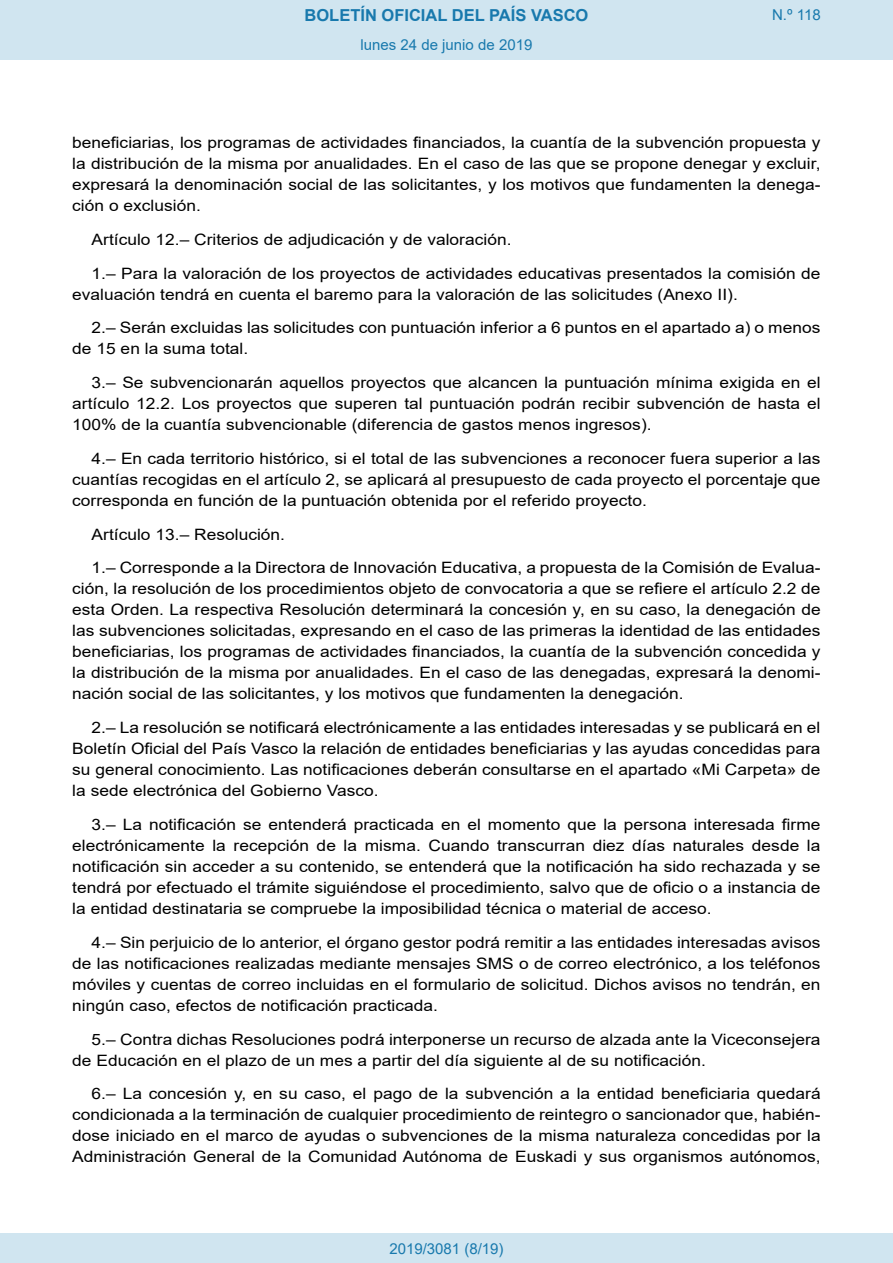
<style>
.page{position:relative;width:893px;height:1263px;background:#fff}
.page>*{position:absolute;margin:0;border:0;box-sizing:border-box;transform-origin:0 0}
.t1{font:700 16.5px "Arial";color:#1879ad}
.BOPVDetalle{font:15.6px/21px "Arial";color:#000;text-align:justify;scale:1.11 1}
.Paginacion_Centro{font:15px "Arial";color:#1879ad}
</style>
<div class="page">
<div style="left:0;top:0;width:893px;height:60px;background:#d0e5f0"></div>
<div style="left:0;top:1233px;width:893px;height:30px;background:#d0e5f0"></div>
<p class="t1" style="left:305px;top:3px;width:285px">BOLETÍN OFICIAL DEL PAÍS VASCO</p>
<p class="Paginacion_Centro" style="left:361px;top:35px;width:173px">lunes 24 de junio de 2019</p>
<p class="Paginacion_Centro" style="left:772px;top:5px;width:50px">N.º 118</p>
<p class="BOPVDetalle" style="left:72px;top:132px;width:676px">beneficiarias, los programas de actividades financiados, la cuantía de la subvención propuesta y la distribución de la misma por anualidades. En el caso de las que se propone denegar y excluir, expresará la denominación social de las solicitantes, y los motivos que fundamenten la denega&shy;ción o exclusión.</p>
<p class="BOPVDetalle" style="left:92px;top:229px;width:380px">Artículo 12.– Criterios de adjudicación y de valoración.</p>
<p class="BOPVDetalle" style="left:72px;top:263px;width:676px;text-indent:19px">1.– Para la valoración de los proyectos de actividades educativas presentados la comisión de evaluación tendrá en cuenta el baremo para la valoración de las solicitudes (Anexo II).</p>
<p class="BOPVDetalle" style="left:72px;top:317px;width:675px;text-indent:19px">2.– Serán excluidas las solicitudes con puntuación inferior a 6 puntos en el apartado a) o menos de 15 en la suma total.</p>
<p class="BOPVDetalle" style="left:72px;top:372px;width:676px;text-indent:19px">3.– Se subvencionarán aquellos proyectos que alcancen la puntuación mínima exigida en el artículo 12.2. Los proyectos que superen tal puntuación podrán recibir subvención de hasta el 100% de la cuantía subvencionable (diferencia de gastos menos ingresos).</p>
<p class="BOPVDetalle" style="left:72px;top:448px;width:676px;text-indent:19px">4.– En cada territorio histórico, si el total de las subvenciones a reconocer fuera superior a las cuantías recogidas en el artículo 2, se aplicará al presupuesto de cada proyecto el porcentaje que corresponda en función de la puntuación obtenida por el referido proyecto.</p>
<p class="BOPVDetalle" style="left:92px;top:524px;width:176px">Artículo 13.– Resolución.</p>
<p class="BOPVDetalle" style="left:72px;top:557px;width:676px;text-indent:19px">1.– Corresponde a la Directora de Innovación Educativa, a propuesta de la Comisión de Evalua&shy;ción, la resolución de los procedimientos objeto de convocatoria a que se refiere el artículo 2.2 de esta Orden. La respectiva Resolución determinará la concesión y, en su caso, la denegación de las subvenciones solicitadas, expresando en el caso de las primeras la identidad de las entidades beneficiarias, los programas de actividades financiados, la cuantía de la subvención concedida y la distribución de la misma por anualidades. En el caso de las denegadas, expresará la denomi&shy;nación social de las solicitantes, y los motivos que fundamenten la denegación.</p>
<p class="BOPVDetalle" style="left:72px;top:717px;width:676px;text-indent:19px">2.– La resolución se notificará electrónicamente a las entidades interesadas y se publicará en el Boletín Oficial del País Vasco la relación de entidades beneficiarias y las ayudas concedidas para su general conocimiento. Las notificaciones deberán consultarse en el apartado «Mi Carpeta» de la sede electrónica del Gobierno Vasco.</p>
<p class="BOPVDetalle" style="left:72px;top:814px;width:676px;text-indent:19px">3.– La notificación se entenderá practicada en el momento que la persona interesada firme electrónicamente la recepción de la misma. Cuando transcurran diez días naturales desde la notificación sin acceder a su contenido, se entenderá que la notificación ha sido rechazada y se tendrá por efectuado el trámite siguiéndose el procedimiento, salvo que de oficio o a instancia de la entidad destinataria se compruebe la imposibilidad técnica o material de acceso.</p>
<p class="BOPVDetalle" style="left:72px;top:932px;width:676px;text-indent:19px">4.– Sin perjuicio de lo anterior, el órgano gestor podrá remitir a las entidades interesadas avisos de las notificaciones realizadas mediante mensajes SMS o de correo electrónico, a los teléfonos móviles y cuentas de correo incluidas en el formulario de solicitud. Dichos avisos no tendrán, en ningún caso, efectos de notificación practicada.</p>
<p class="BOPVDetalle" style="left:72px;top:1028px;width:676px;text-indent:19px">5.– Contra dichas Resoluciones podrá interponerse un recurso de alzada ante la Viceconsejera de Educación en el plazo de un mes a partir del día siguiente al de su notificación.</p>
<p class="BOPVDetalle" style="left:72px;top:1083px;width:676px;text-indent:19px">6.– La concesión y, en su caso, el pago de la subvención a la entidad beneficiaria quedará condicionada a la terminación de cualquier procedimiento de reintegro o sancionador que, habién&shy;dose iniciado en el marco de ayudas o subvenciones de la misma naturaleza concedidas por la Administración General de la Comunidad Autónoma de Euskadi y sus organismos autónomos,</p>
<p class="Paginacion_Centro" style="left:389px;top:1238px;width:116px">2019/3081 (8/19)</p>
</div>
